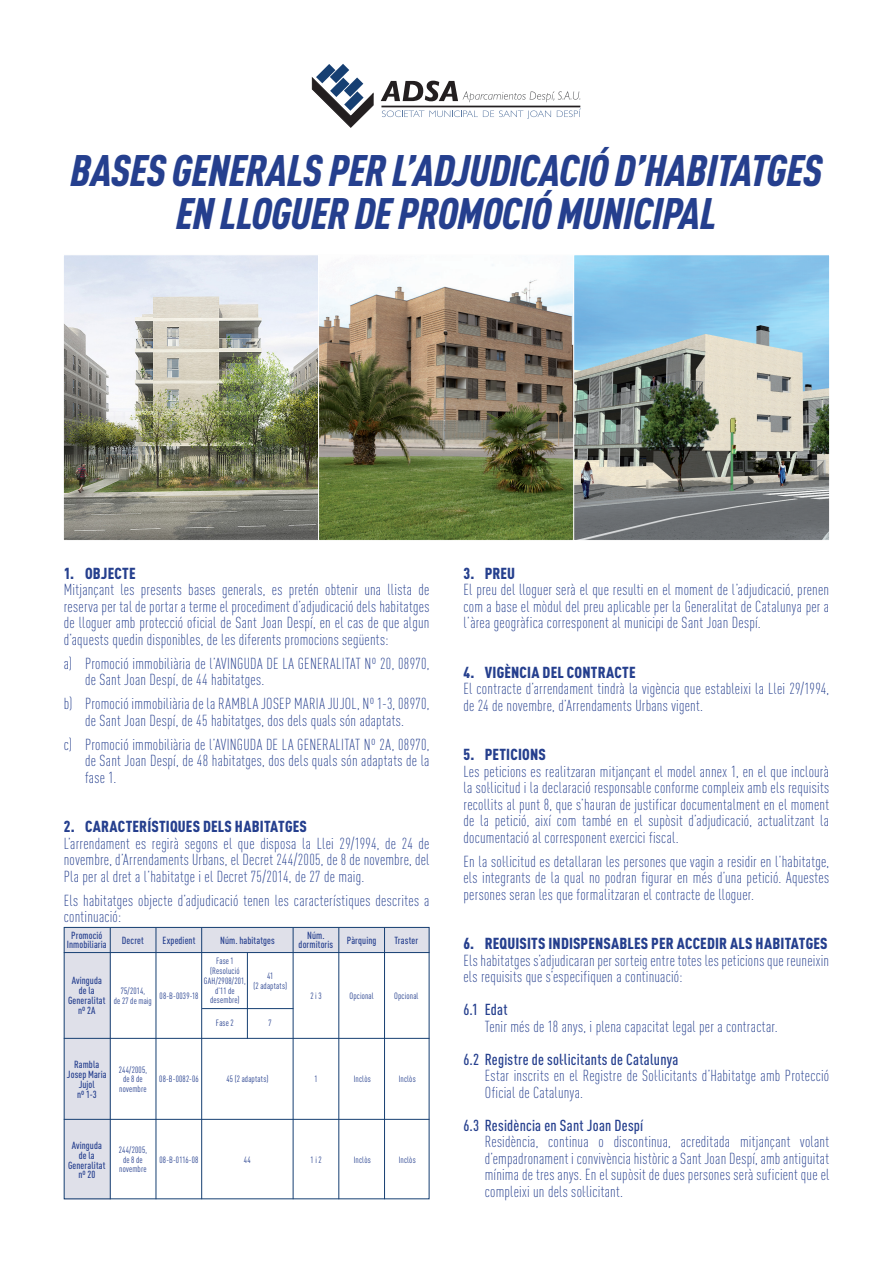
<style>
.page{position:relative;width:893px;height:1263px;background:#fff}
.page>*{position:absolute;margin:0;border:0;box-sizing:border-box;transform-origin:0 0}
.t1{font:italic 900 condensed 43.5px/43.5px "DIN Pro";letter-spacing:-.01em;color:#253f8e;text-align:center}
.t2{font:300 condensed 15.75px/16.5px "DIN Pro";letter-spacing:.015em;color:#253f8e;text-align:justify}
.t3{font:900 condensed 15.75px "DIN Pro";letter-spacing:.01em;color:#253f8e}
.t4{font:500 condensed 15.75px "DIN Pro";letter-spacing:.015em;color:#253f8e}
.t5{font:500 condensed 10.2px/9.8px "DIN Pro";letter-spacing:.01em;color:#253f8e;text-align:center}
.t6{font:condensed 9px/9.8px "DIN Pro";letter-spacing:.015em;color:#253f8e;text-align:center}
</style>
<div class="page">
<img style="left:63px;top:255px;width:255px;height:285px">
<img style="left:318px;top:263px;width:255px;height:278px">
<svg style="left:573px;top:255px;width:257px;height:285px;background:#889fa6"></svg>
<svg style="left:382px;top:110px;width:169px;height:9px"></svg>
<svg style="left:557px;top:109px;width:24px;height:8px"></svg>
<svg style="left:381px;top:81px;width:199px;height:21px"></svg>
<svg style="left:311px;top:64px;width:63px;height:64px"></svg>
<hr style="left:381px;top:106px;width:199px;height:1px;background:#231f20">
<div style="left:64px;top:927px;width:46px;height:272px;background:#dfe0e9"></div>
<div style="left:64px;top:927px;width:365px;height:25px;background:#dfe0e9"></div>
<hr style="left:110px;top:928px;width:1px;height:271px;background:#163f72">
<hr style="left:156px;top:928px;width:1px;height:271px;background:#163f72">
<hr style="left:201px;top:928px;width:1px;height:271px;background:#163f72">
<hr style="left:247px;top:952px;width:1px;height:87px;background:#163f72">
<hr style="left:293px;top:928px;width:1px;height:271px;background:#163f72">
<hr style="left:338px;top:928px;width:1px;height:271px;background:#163f72">
<hr style="left:384px;top:928px;width:1px;height:271px;background:#163f72">
<hr style="left:64px;top:952px;width:365px;height:1px;background:#163f72">
<hr style="left:64px;top:1038px;width:365px;height:1px;background:#163f72">
<hr style="left:64px;top:1119px;width:365px;height:1px;background:#163f72">
<hr style="left:202px;top:1008px;width:91px;height:1px;background:#163f72">
<h1 class="t1" style="left:71px;top:144px;width:753px">BASES GENERALS PER L’ADJUDICACIÓ D’HABITATGES<br>EN LLOGUER DE PROMOCIÓ MUNICIPAL</h1>
<p class="t3" style="left:64px;top:561px;width:73px">1. OBJECTE</p>
<p class="t2" style="left:64px;top:580px;width:367px">Mitjançant les presents bases generals, es pretén obtenir una llista de reserva per tal de portar a terme el procediment d’adjudicació dels habitatges de lloguer amb protecció oficial de Sant Joan Despí, en el cas de que algun d’aquests quedin disponibles, de les diferents promocions següents:</p>
<p class="t2" style="left:85px;top:654px;width:346px;text-indent:-21px">a) Promoció immobiliària de l’AVINGUDA DE LA GENERALITAT Nº 20, 08970, de Sant Joan Despí, de 44 habitatges.</p>
<p class="t2" style="left:64px;top:694px;width:367px;text-align:center">b) Promoció immobiliària de la RAMBLA JOSEP MARIA JUJOL, Nº 1-3, 08970, de Sant Joan Despí, de 45 habitatges, dos dels quals són adaptats.</p>
<p class="t2" style="left:85px;top:735px;width:346px;text-indent:-21px">c) Promoció immobiliària de l’AVINGUDA DE LA GENERALITAT Nº 2A, 08970, de Sant Joan Despí, de 48 habitatges, dos dels quals són adaptats de la fase 1.</p>
<p class="t3" style="left:64px;top:814px;width:245px">2. CARACTERÍSTIQUES DELS HABITATGES</p>
<p class="t2" style="left:64px;top:834px;width:367px">L’arrendament es regirà segons el que disposa la Llei 29/1994, de 24 de novembre, d’Arrendaments Urbans, el Decret 244/2005, de 8 de novembre, del Pla per al dret a l’habitatge i el Decret 75/2014, de 27 de maig.</p>
<p class="t2" style="left:64px;top:891px;width:367px">Els habitatges objecte d’adjudicació tenen les característiques descrites a continuació:</p>
<p class="t5" style="left:67px;top:929px;width:41px">Promoció<br>Inmobiliaria</p>
<p class="t5" style="left:68px;top:975px;width:39px">Avinguda de la<br>Generalitat nº 2A</p>
<p class="t5" style="left:122px;top:934px;width:24px">Decret</p>
<p class="t6" style="left:114px;top:985px;width:40px">75/2014,<br>de 27 de maig</p>
<p class="t5" style="left:220px;top:934px;width:56px">Núm. habitatges</p>
<p class="t6" style="left:204px;top:955px;width:44px">Fase 1 (Resolució<br>GAH/2908/201, d’11 de desembre)</p>
<p class="t5" style="left:163px;top:934px;width:34px">Expedient</p>
<p class="t6" style="left:253px;top:970px;width:35px">41<br>(2 adaptats)</p>
<p class="t6" style="left:160px;top:990px;width:40px">08-B-0039-18</p>
<p class="t5" style="left:299px;top:929px;width:36px">Núm. dormitoris</p>
<p class="t6" style="left:310px;top:990px;width:13px">2 i 3</p>
<p class="t5" style="left:347px;top:934px;width:31px">Pàrquing</p>
<p class="t6" style="left:350px;top:990px;width:26px">Opcional</p>
<p class="t5" style="left:395px;top:934px;width:25px">Traster</p>
<p class="t6" style="left:394px;top:990px;width:26px">Opcional</p>
<p class="t6" style="left:216px;top:1017px;width:19px">Fase 2</p>
<p class="t6" style="left:269px;top:1017px;width:5px">7</p>
<p class="t5" style="left:67px;top:1059px;width:41px">Rambla<br>Josep Maria<br>Jujol<br>nº 1-3</p>
<p class="t6" style="left:119px;top:1064px;width:30px">244/2005, de 8 de novembre</p>
<p class="t6" style="left:159px;top:1074px;width:41px">08-B-0082-06</p>
<p class="t6" style="left:226px;top:1074px;width:43px">45 (2 adaptats)</p>
<p class="t6" style="left:315px;top:1074px;width:5px">1</p>
<p class="t6" style="left:354px;top:1074px;width:19px">Inclòs</p>
<p class="t6" style="left:399px;top:1074px;width:19px">Inclòs</p>
<p class="t5" style="left:68px;top:1140px;width:39px">Avinguda de la<br>Generalitat nº 20</p>
<p class="t6" style="left:119px;top:1144px;width:30px">244/2005, de 8 de novembre</p>
<p class="t6" style="left:160px;top:1154px;width:40px">08-B-0116-08</p>
<p class="t6" style="left:244px;top:1154px;width:8px">44</p>
<p class="t6" style="left:311px;top:1154px;width:13px">1 i 2</p>
<p class="t6" style="left:354px;top:1154px;width:19px">Inclòs</p>
<p class="t6" style="left:399px;top:1154px;width:19px">Inclòs</p>
<p class="t3" style="left:463px;top:561px;width:53px">3. PREU</p>
<p class="t2" style="left:463px;top:580px;width:367px">El preu del lloguer serà el que resulti en el moment de l’adjudicació, prenen com a base el mòdul del preu aplicable per la Generalitat de Catalunya per a l’àrea geogràfica corresponent al municipi de Sant Joan Despí.</p>
<p class="t3" style="left:463px;top:660px;width:174px">4. VIGÈNCIA DEL CONTRACTE</p>
<p class="t2" style="left:463px;top:679px;width:367px">El contracte d’arrendament tindrà la vigència que estableixi la Llei 29/1994, de 24 de novembre, d’Arrendaments Urbans vigent.</p>
<p class="t3" style="left:463px;top:742px;width:84px">5. PETICIONS</p>
<p class="t2" style="left:463px;top:762px;width:367px">Les peticions es realitzaran mitjançant el model annex 1, en el que inclourà la sol·licitud i la declaració responsable conforme compleix amb els requisits recollits al punt 8, que s’hauran de justificar documentalment en el moment de la petició, així com també en el supòsit d’adjudicació, actualitzant la documentació al corresponent exercici fiscal.</p>
<p class="t2" style="left:463px;top:852px;width:367px">En la sol·licitud es detallaran les persones que vagin a residir en l’habitatge, els integrants de la qual no podran figurar en més d’una petició. Aquestes persones seran les que formalitzaran el contracte de lloguer.</p>
<p class="t3" style="left:463px;top:931px;width:366px">6. REQUISITS INDISPENSABLES PER ACCEDIR ALS HABITATGES</p>
<p class="t2" style="left:463px;top:951px;width:367px">Els habitatges s’adjudicaran per sorteig entre totes les peticions que reuneixin els requisits que s’especifiquen a continuació:</p>
<p class="t4" style="left:463px;top:998px;width:46px">6.1 Edat</p>
<p class="t2" style="left:485px;top:1017px;width:294px">Tenir més de 18 anys, i plena capacitat legal per a contractar.</p>
<p class="t4" style="left:463px;top:1047px;width:217px">6.2 Registre de sol·licitants de Catalunya</p>
<p class="t2" style="left:485px;top:1066px;width:346px">Estar inscrits en el Registre de Sol·licitants d’Habitatge amb Protecció<br>Oficial de Catalunya.</p>
<p class="t4" style="left:463px;top:1113px;width:181px">6.3 Residència en Sant Joan Despí</p>
<p class="t2" style="left:485px;top:1132px;width:346px">Residència, continua o discontinua, acreditada mitjançant volant d’empadronament i convivència històric a Sant Joan Despí, amb antiguitat mínima de tres anys. En el supòsit de dues persones serà suficient que el compleixi un dels sol·licitant.</p>
</div>
